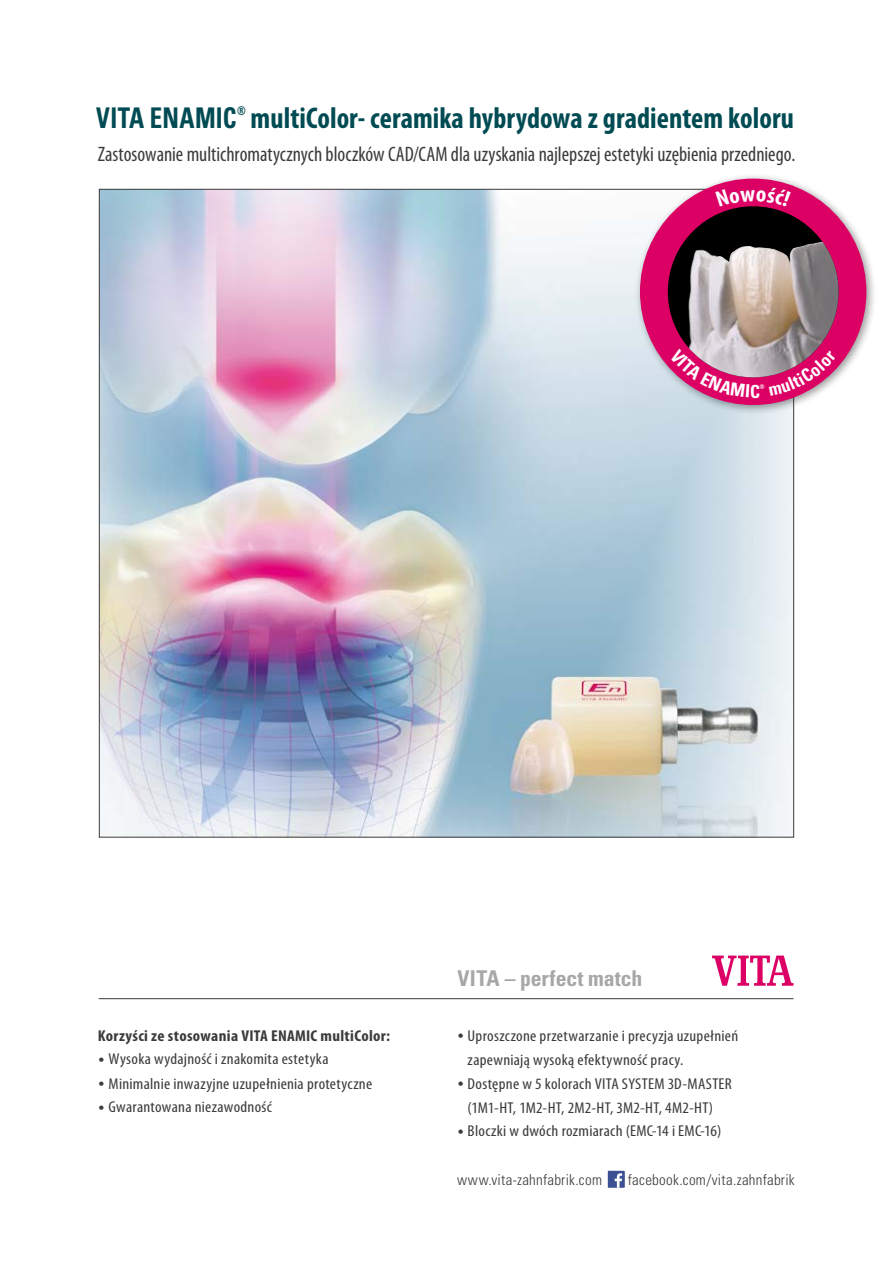
<style>
.page{position:relative;width:893px;height:1263px;background:#fff}
.page>*{position:absolute;margin:0;border:0;box-sizing:border-box;transform-origin:0 0}
.t1{font:700 condensed 30px "Myriad Pro";letter-spacing:.005em;color:#004b53}
.t2{font:700 condensed 28.5px "Univers LT";letter-spacing:.01em;color:#004b53;scale:.87 1}
.t3{font:700 condensed 21.75px "Univers LT";color:#a7a7a8}
.t4{font:condensed 21px "Myriad Pro";color:#3b3b3a}
.t5{font:condensed 15.75px/24px "Myriad Pro";letter-spacing:.015em;color:#3b3b3a;scale:1.08 1}
.t6{font:700 condensed 15.75px "Myriad Pro";letter-spacing:.02em;color:#3b3b3a;scale:1.08 1}
.t7{font:300 condensed 15px "Univers LT";letter-spacing:.02em;color:#3b3b3a}
.t8{font:700 condensed 12px "Univers LT";color:#004b53;scale:.87 1}
.s1{font-family:"Univers LT";font-weight:300;font-size:12px}
</style>
<div class="page">
<svg style="left:712px;top:955px;width:81px;height:31px"></svg>
<hr style="left:99px;top:998px;width:694px;height:1px;background:#3b3b3a">
<img style="left:101px;top:191px;width:691px;height:644px">
<div style="left:634px;top:172px;width:243px;height:243px;background:#000;opacity:.4"></div>
<div style="left:640px;top:179px;width:226px;height:226px;background:#dd0064;border-radius:50%"></div>
<div style="left:668px;top:206px;width:170px;height:171px;background:#000;border-radius:50%"></div>
<img style="left:687px;top:242px;width:151px;height:135px">
<div style="left:608px;top:1171px;width:17px;height:17px;background:#3c5194"></div>
<svg style="left:615px;top:1173px;width:7px;height:15px"></svg>
<svg style="left:669px;top:348px;width:168px;height:50px"></svg>
<svg style="left:743px;top:206px;width:20px;height:1px"></svg>
<h2 class="t2" style="left:96px;top:101px;width:163px">VITA ENAMIC</h2>
<p class="t8" style="left:237px;top:103px;width:11px">®</p>
<h1 class="t1" style="left:251px;top:102px;width:545px">multiColor- ceramika hybrydowa z gradientem koloru</h1>
<h3 class="t4" style="left:98px;top:142px;width:699px">Zastosowanie multichromatycznych bloczków CAD/CAM dla uzyskania najlepszej estetyki uzębienia przedniego.</h3>
<p class="t6" style="left:98px;top:1027px;width:272px">Korzyści ze stosowania VITA ENAMIC multiColor:</p>
<p class="t5" style="left:98px;top:1047px;width:215px"><span class="s1">•</span> Wysoka wydajność i znakomita estetyka</p>
<p class="t5" style="left:98px;top:1072px;width:256px"><span class="s1">•</span> Minimalnie inwazyjne uzupełnienia protetyczne</p>
<p class="t5" style="left:98px;top:1095px;width:163px"><span class="s1">•</span> Gwarantowana niezawodność</p>
<h3 class="t3" style="left:457px;top:965px;width:187px">VITA – perfect match</h3>
<p class="t5" style="left:468px;top:1024px;width:252px;text-indent:-11px"><span class="s1">•</span> Uproszczone przetwarzanie i precyzja uzupełnień zapewniają wysoką efektywność pracy.</p>
<p class="t5" style="left:457px;top:1072px;width:256px;text-align:center"><span class="s1">•</span> Dostępne w 5 kolorach VITA SYSTEM 3D-MASTER (1M1-HT, 1M2-HT, 2M2-HT, 3M2-HT, 4M2-HT)</p>
<p class="t5" style="left:457px;top:1119px;width:246px"><span class="s1">•</span> Bloczki w dwóch rozmiarach (EMC-14 i EMC-16)</p>
<p class="t7" style="left:457px;top:1170px;width:147px">www.vita-zahnfabrik.com</p>
<p class="t7" style="left:628px;top:1170px;width:168px">facebook.com/vita.zahnfabrik</p>
</div>
